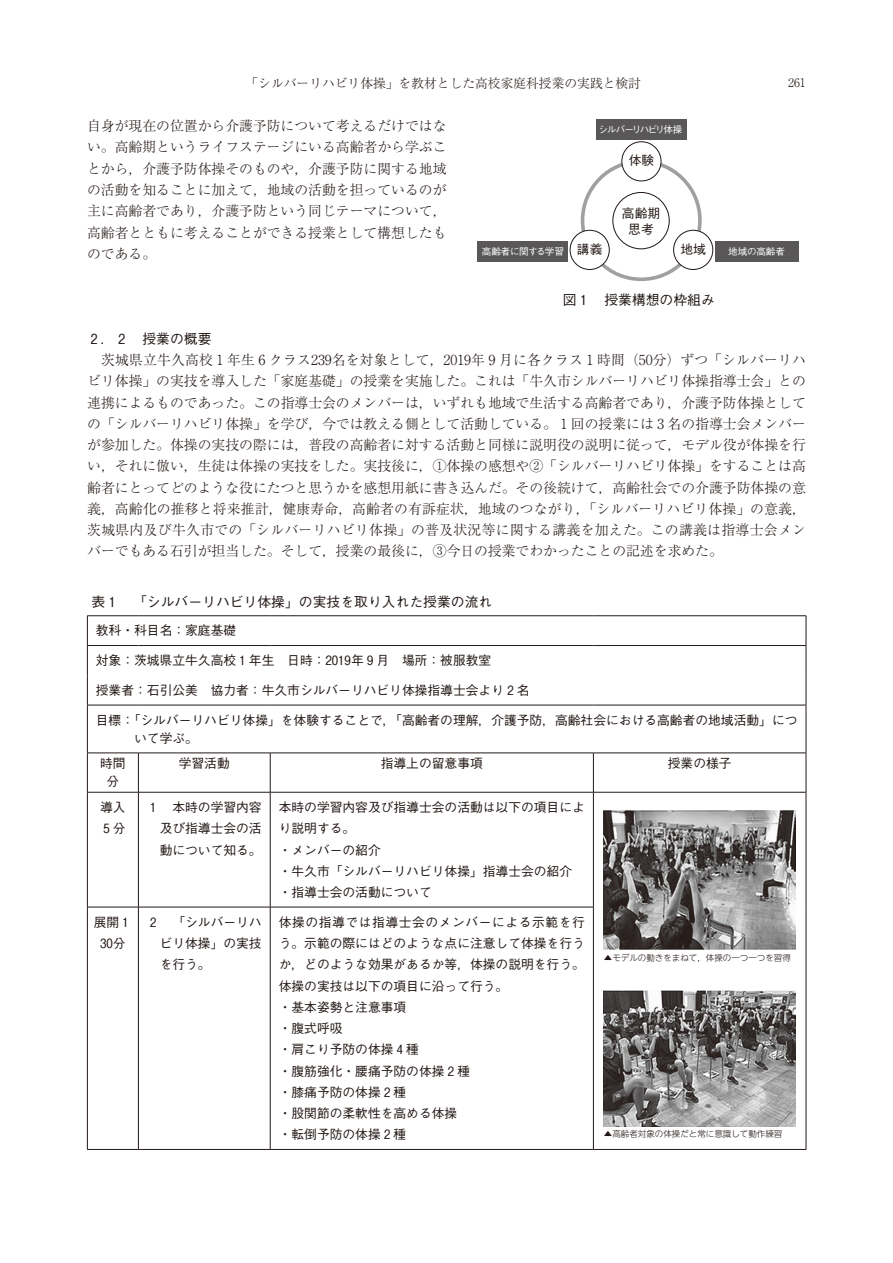
<style>
.page{position:relative;width:893px;height:1263px;background:#fff}
.page>*{position:absolute;margin:0;border:0;box-sizing:border-box;transform-origin:0 0}
.t1{font:300 13.8px/21.3px "Ryumin Pr 6";color:#221815;text-align:justify}
.t2{font:500 13.8px "Gothic BBB Pr 6";color:#221815}
.t3{font:500 12.75px/21.3px "Gothic BBB Pr 6";color:#221815}
.t4{font:300 12.75px "Ryumin Pr 6";color:#221815}
.t5{font:12.75px "kiyougsthic ver 2";color:#221815}
.t6{font:300 11.7px "Ryumin Pr 6";color:#221815}
.t7{font:500 9.6px "Gothic BBB Pr 6";letter-spacing:-.05em;color:#fff}
.t8{font:500 9.6px "Gothic BBB Pr 6";letter-spacing:-.145em;color:#fff}
.t9{font:300 8.55px "UD Shin M Go Pr 6";color:#221815}
.s1{font-family:"kiyoufont ver 2";font-weight:400}
.s2{font-family:"kiyougsthic ver 2";font-weight:400}
.s3{font-family:"Gothic BBB Pr 6";font-weight:500}
</style>
<div class="page">
<div style="left:581px;top:160px;width:121px;height:121px;border:4px solid #9fa0a0;border-radius:50%"></div>
<div style="left:622px;top:142px;width:39px;height:39px;background:#fff;border-radius:50%"></div>
<div style="left:621px;top:141px;width:40px;height:40px;border:1px solid #221815;border-radius:50%"></div>
<div style="left:674px;top:230px;width:39px;height:39px;background:#fff;border-radius:50%"></div>
<div style="left:673px;top:230px;width:40px;height:40px;border:1px solid #221815;border-radius:50%"></div>
<div style="left:570px;top:230px;width:39px;height:39px;background:#fff;border-radius:50%"></div>
<div style="left:570px;top:230px;width:40px;height:40px;border:1px solid #221815;border-radius:50%"></div>
<div style="left:612px;top:192px;width:57px;height:57px;border:1px solid #221815;border-radius:50%"></div>
<div style="left:596px;top:119px;width:91px;height:20px;background:#595757"></div>
<div style="left:715px;top:241px;width:84px;height:21px;background:#595757"></div>
<div style="left:477px;top:241px;width:91px;height:21px;background:#595757"></div>
<hr style="left:87px;top:615px;width:51px;height:1px;background:#221815">
<hr style="left:138px;top:615px;width:132px;height:1px;background:#221815">
<hr style="left:270px;top:615px;width:323px;height:1px;background:#221815">
<hr style="left:593px;top:615px;width:213px;height:1px;background:#221815">
<hr style="left:87px;top:645px;width:51px;height:1px;background:#221815">
<svg style="left:87px;top:616px;width:1px;height:59px"></svg>
<hr style="left:138px;top:645px;width:132px;height:1px;background:#221815">
<hr style="left:270px;top:645px;width:323px;height:1px;background:#221815">
<hr style="left:593px;top:645px;width:213px;height:1px;background:#221815">
<svg style="left:806px;top:616px;width:1px;height:59px"></svg>
<hr style="left:87px;top:675px;width:1px;height:30px;background:#221815">
<hr style="left:806px;top:675px;width:1px;height:30px;background:#221815">
<hr style="left:87px;top:705px;width:51px;height:1px;background:#221815">
<hr style="left:87px;top:705px;width:1px;height:48px;background:#221815">
<hr style="left:138px;top:705px;width:132px;height:1px;background:#221815">
<hr style="left:270px;top:705px;width:323px;height:1px;background:#221815">
<hr style="left:593px;top:705px;width:213px;height:1px;background:#221815">
<hr style="left:806px;top:705px;width:1px;height:48px;background:#221815">
<hr style="left:87px;top:753px;width:51px;height:1px;background:#221815">
<hr style="left:87px;top:753px;width:1px;height:39px;background:#221815">
<hr style="left:138px;top:753px;width:132px;height:1px;background:#221815">
<hr style="left:138px;top:753px;width:1px;height:39px;background:#221815">
<hr style="left:270px;top:753px;width:323px;height:1px;background:#221815">
<hr style="left:270px;top:753px;width:1px;height:39px;background:#221815">
<hr style="left:593px;top:753px;width:213px;height:1px;background:#221815">
<hr style="left:593px;top:753px;width:1px;height:39px;background:#221815">
<hr style="left:806px;top:753px;width:1px;height:39px;background:#221815">
<hr style="left:87px;top:792px;width:51px;height:1px;background:#221815">
<hr style="left:87px;top:792px;width:1px;height:115px;background:#221815">
<hr style="left:138px;top:792px;width:132px;height:1px;background:#221815">
<hr style="left:138px;top:792px;width:1px;height:115px;background:#221815">
<hr style="left:270px;top:792px;width:323px;height:1px;background:#221815">
<hr style="left:270px;top:792px;width:1px;height:115px;background:#221815">
<hr style="left:593px;top:792px;width:213px;height:1px;background:#221815">
<hr style="left:593px;top:792px;width:1px;height:115px;background:#221815">
<hr style="left:806px;top:792px;width:1px;height:115px;background:#221815">
<hr style="left:87px;top:907px;width:51px;height:1px;background:#221815">
<hr style="left:87px;top:907px;width:1px;height:242px;background:#221815">
<hr style="left:138px;top:907px;width:132px;height:1px;background:#221815">
<hr style="left:138px;top:907px;width:1px;height:242px;background:#221815">
<hr style="left:270px;top:907px;width:324px;height:1px;background:#221815">
<hr style="left:270px;top:907px;width:1px;height:242px;background:#221815">
<hr style="left:593px;top:907px;width:1px;height:242px;background:#221815">
<hr style="left:806px;top:907px;width:1px;height:242px;background:#221815">
<hr style="left:87px;top:1149px;width:51px;height:1px;background:#221815">
<hr style="left:138px;top:1149px;width:132px;height:1px;background:#221815">
<hr style="left:270px;top:1149px;width:323px;height:1px;background:#221815">
<hr style="left:593px;top:1149px;width:213px;height:1px;background:#221815">
<img style="left:604px;top:810px;width:191px;height:139px">
<img style="left:604px;top:991px;width:191px;height:135px">
<p class="t4" style="left:246px;top:73px;width:397px"><span class="s1">「</span>シルバーリハビリ体操<span class="s1">」</span>を教材とした高校家庭科授業の実践と検討</p>
<p class="t6" style="left:788px;top:73px;width:19px">261</p>
<p class="t1" style="left:87px;top:115px;width:361px">自身が現在の位置から介護予防について考えるだけではない。高齢期というライフステージにいる高齢者から学ぶことから<span class="s1">，</span>介護予防体操そのものや<span class="s1">，</span>介護予防に関する地域の活動を知ることに加えて<span class="s1">，</span>地域の活動を担っているのが主に高齢者であり<span class="s1">，</span>介護予防という同じテーマについて<span class="s1">，</span>高齢者とともに考えることができる授業として構想したものである。</p>
<p class="t8" style="left:598px;top:122px;width:86px">シルバーリハビリ体操</p>
<p class="t3" style="left:629px;top:149px;width:27px">体験</p>
<p class="t3" style="left:622px;top:205px;width:40px;line-height:15.3px;text-align:center">高齢期思考</p>
<p class="t3" style="left:577px;top:237px;width:27px">講義</p>
<p class="t3" style="left:680px;top:237px;width:27px">地域</p>
<p class="t7" style="left:482px;top:244px;width:84px">高齢者に関する学習</p>
<p class="t7" style="left:728px;top:244px;width:58px">地域の高齢者</p>
<p class="t2" style="left:563px;top:289px;width:154px">図<span class="s2">１</span>　授業構想の枠組み</p>
<p class="t2" style="left:87px;top:328px;width:126px"><span class="s2">２</span>．<span class="s2">２</span>　授業の概要</p>
<p class="t1" style="left:87px;top:348px;width:720px">　茨城県立牛久高校<span class="s1">１</span>年生<span class="s1">６</span>クラス239名を対象として<span class="s1">，</span>2019年<span class="s1">９</span>月に各クラス<span class="s1">１</span>時間（50分）ずつ<span class="s1">「</span>シルバーリハビリ体操<span class="s1">」</span>の実技を導入した<span class="s1">「</span>家庭基礎<span class="s1">」</span>の授業を実施した。これは<span class="s1">「</span>牛久市シルバーリハビリ体操指導士会<span class="s1">」</span>との連携によるものであった。この指導士会のメンバーは<span class="s1">，</span>いずれも地域で生活する高齢者であり<span class="s1">，</span>介護予防体操としての<span class="s1">「</span>シルバーリハビリ体操<span class="s1">」</span>を学び<span class="s1">，</span>今では教える側として活動している。<span class="s1">１</span>回の授業には<span class="s1">３</span>名の指導士会メンバーが参加した。体操の実技の際には<span class="s1">，</span>普段の高齢者に対する活動と同様に説明役の説明に従って<span class="s1">，</span>モデル役が体操を行い<span class="s1">，</span>それに倣い<span class="s1">，</span>生徒は体操の実技をした。実技後に<span class="s1">，</span>①体操の感想や②<span class="s1">「</span>シルバーリハビリ体操<span class="s1">」</span>をすることは高齢者にとってどのような役にたつと思うかを感想用紙に書き込んだ。その後続けて<span class="s1">，</span>高齢社会での介護予防体操の意義<span class="s1">，</span>高齢化の推移と将来推計<span class="s1">，</span>健康寿命<span class="s1">，</span>高齢者の有訴症状<span class="s1">，</span>地域のつながり<span class="s1">，「</span>シルバーリハビリ体操<span class="s1">」</span>の意義<span class="s1">，</span>茨城県内及び牛久市での<span class="s1">「</span>シルバーリハビリ体操<span class="s1">」</span>の普及状況等に関する講義を加えた。この講義は指導士会メンバーでもある石引が担当した。そして<span class="s1">，</span>授業の最後に<span class="s1">，</span>③今日の授業でわかったことの記述を求めた。　</p>
<p class="t2" style="left:92px;top:590px;width:402px">表<span class="s2">１ 「</span>シルバーリハビリ体操<span class="s2">」</span>の実技を取り入れた授業の流れ</p>
<p class="t3" style="left:96px;top:619px;width:142px">教科・科目名：家庭基礎</p>
<p class="t3" style="left:96px;top:649px;width:410px">対象：茨城県立牛久高校<span class="s2">１</span>年生　日時：<span class="s2">2019</span>年<span class="s2">９</span>月　場所：被服教室　</p>
<p class="t3" style="left:96px;top:679px;width:435px">授業者：石引公美　協力者：牛久市シルバーリハビリ体操指導士会より<span class="s2">２</span>名</p>
<p class="t3" style="left:134px;top:710px;width:665px;line-height:18.1px;text-indent:-38px">目標：<span class="s2">「</span>シルバーリハビリ体操<span class="s2">」</span>を体験することで，<span class="s2">「</span>高齢者の理解，介護予防，高齢社会における高齢者の地域活動<span class="s2">」</span>について学ぶ。</p>
<p class="t3" style="left:100px;top:754px;width:27px;line-height:18.1px;text-align:center">時間分</p>
<p class="t3" style="left:179px;top:752px;width:53px">学習活動</p>
<p class="t3" style="left:381px;top:752px;width:104px">指導上の留意事項</p>
<p class="t3" style="left:668px;top:752px;width:65px">授業の様子</p>
<p class="t3" style="left:100px;top:796px;width:27px">導入</p>
<p class="t5" style="left:100px;top:821px;width:27px">５<span class="s3">分</span></p>
<p class="t3" style="left:160px;top:796px;width:104px;text-align:justify;text-indent:-13px"><span class="s2">１</span>　本時の学習内容及び指導士会の活動について知る。</p>
<p class="t3" style="left:279px;top:796px;width:308px">本時の学習内容及び指導士会の活動は以下の項目により説明する。<br>・メンバーの紹介<br>・牛久市<span class="s2">「</span>シルバーリハビリ体操<span class="s2">」</span>指導士会の紹介・指導士会の活動について</p>
<p class="t3" style="left:94px;top:910px;width:40px">展開<span class="s2">１</span></p>
<p class="t5" style="left:100px;top:936px;width:27px">30<span class="s3">分</span></p>
<p class="t3" style="left:160px;top:910px;width:104px;text-align:justify;text-indent:-13px"><span class="s2">２ 「</span>シルバーリハビリ体操<span class="s2">」</span>の実技を行う。</p>
<p class="t3" style="left:279px;top:910px;width:308px">体操の指導では指導士会のメンバーによる示範を行う。示範の際にはどのような点に注意して体操を行うか，どのような効果があるか等，体操の説明を行う。体操の実技は以下の項目に沿って行う。<br>・基本姿勢と注意事項<br>・腹式呼吸<br>・肩こり予防の体操<span class="s2">４</span>種<br>・腹筋強化・腰痛予防の体操<span class="s2">２</span>種<br>・膝痛予防の体操<span class="s2">２</span>種<br>・股関節の柔軟性を高める体操<br>・転倒予防の体操<span class="s2">２</span>種</p>
<p class="t9" style="left:604px;top:951px;width:189px">▲モデルの動きをまねて，体操の一つ一つを習得</p>
<p class="t9" style="left:604px;top:1127px;width:180px">▲高齢者対象の体操だと常に意識して動作練習</p>
</div>
